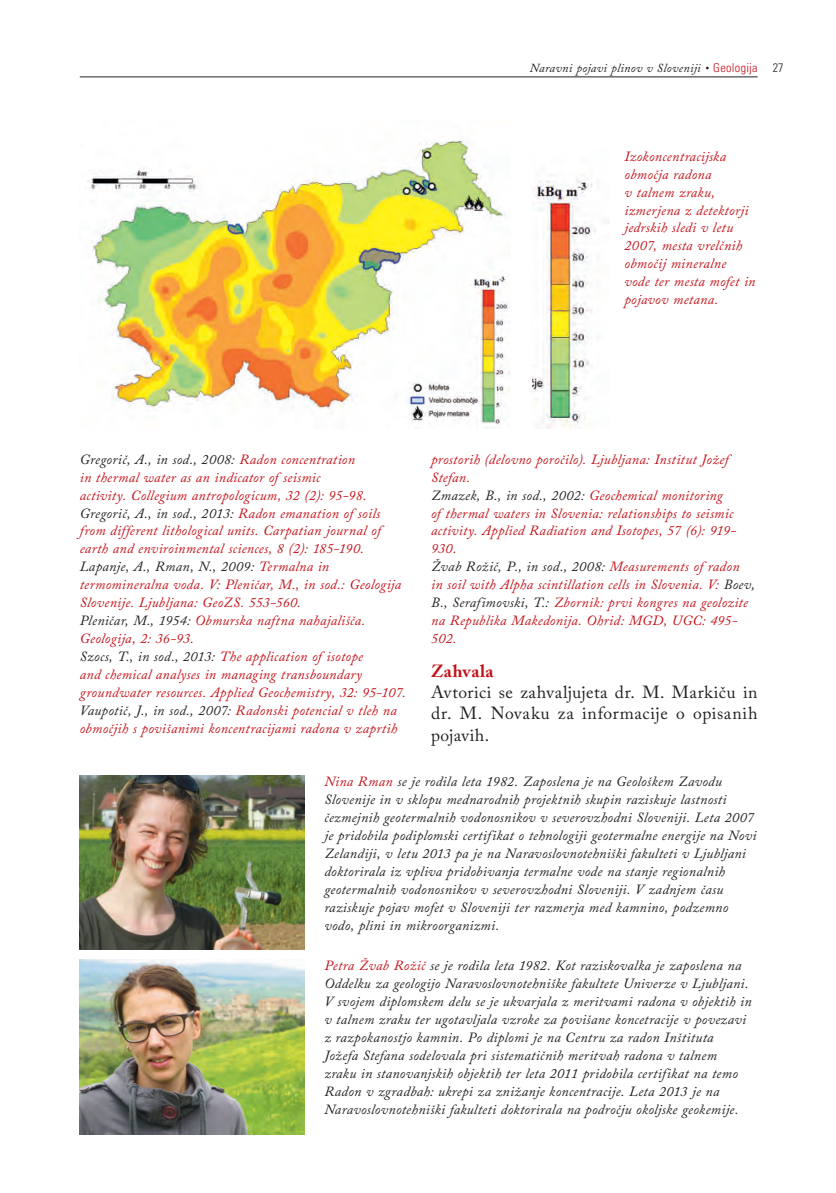
<style>
.page{position:relative;width:836px;height:1193px;background:#fff}
.page>*{position:absolute;margin:0;border:0;box-sizing:border-box;transform-origin:0 0}
.t1{font:17.5px/21px "Adobe Caslon Pro";letter-spacing:.035em;color:#231f20;text-align:justify}
.t2{font:700 17.5px "Adobe Caslon Pro";letter-spacing:.025em;color:#c2121a}
.t3{font:italic 14px/17.8px "Adobe Caslon Pro";letter-spacing:.02em;color:#c2121a}
.t4{font:italic 14px/17.8px "Adobe Caslon Pro";letter-spacing:.02em;color:#231f20}
.t5{font:italic 12.25px "Adobe Caslon Pro";letter-spacing:.025em;color:#231f20}
.s1{font-family:"Univers";font-weight:300;font-style:normal;font-stretch:condensed;color:#c2121a}
.s2{font-family:"Univers";font-weight:300;font-style:normal;font-stretch:condensed}
.s3{color:#231f20}
.s4{color:#c2121a}
</style>
<div class="page">
<hr style="left:80px;top:77px;width:677px;height:1px;background:#231f20">
<img style="left:87px;top:133px;width:423px;height:295px">
<img style="left:80px;top:776px;width:224px;height:174px">
<img style="left:80px;top:960px;width:224px;height:174px">
<img style="left:532px;top:174px;width:77px;height:254px">
<p class="t5" style="left:529px;top:61px;width:255px">Naravni pojavi plinov v Sloveniji • <span class="s1">Geologija</span> <span class="s2">27</span></p>
<p class="t3" style="left:624px;top:147px;width:132px">Izokoncentracijska območja radona<br>v talnem zraku, izmerjena z detektorji jedrskih sledi v letu<br>2007, mesta vrelčnih območij mineralne<br>vode ter mesta mofet in pojavov metana.</p>
<p class="t3" style="left:80px;top:450px;width:327px"><span class="s3">Gregorič, A., in sod., 2008:</span> Radon concentration<br>in thermal water as an indicator of seismic<br>activity. Collegium antropologicum, 32 (2): 95-98.<br><span class="s3">Gregorič, A., in sod., 2013:</span> Radon emanation of soils from different lithological units. Carpatian journal of earth and enviroinmental sciences, 8 (2): 185-190.<br><span class="s3">Lapanje, A., Rman, N., 2009:</span> Termalna in termomineralna voda. V: Pleničar, M., in sod.: Geologija Slovenije. Ljubljana: GeoZS. 553-560.<br><span class="s3">Pleničar, M., 1954:</span> Obmurska naftna nahajališča.<br>Geologija, 2: 36-93.<br><span class="s3">Szocs, T., in sod., 2013:</span> The application of isotope<br>and chemical analyses in managing transboundary groundwater resources. Applied Geochemistry, 32: 95-107.<br><span class="s3">Vaupotič, J., in sod., 2007:</span> Radonski potencial v tleh na območjih s povišanimi koncentracijami radona v zaprtih</p>
<p class="t3" style="left:431px;top:450px;width:325px">prostorih (delovno poročilo). Ljubljana: Institut Jožef Stefan.<br><span class="s3">Zmazek, B., in sod., 2002:</span> Geochemical monitoring<br>of thermal waters in Slovenia: relationships to seismic activity. Applied Radiation and Isotopes, 57 (6): 919- 930.<br><span class="s3">Žvab Rožič, P., in sod., 2008:</span> Measurements of radon<br>in soil with Alpha scintillation cells in Slovenia. V: <span class="s3">Boev, B., Serafimovski, T.:</span> Zbornik: prvi kongres na geolozite na Republika Makedonija. Ohrid: MGD, UGC: 495- 502.</p>
<p class="t2" style="left:431px;top:661px;width:64px">Zahvala</p>
<p class="t1" style="left:431px;top:682px;width:328px">Avtorici se zahvaljujeta dr. M. Markiču in dr. M. Novaku za informacije o opisanih pojavih.</p>
<p class="t4" style="left:324px;top:772px;width:433px"><span class="s4">Nina Rman</span> se je rodila leta 1982. Zaposlena je na Geološkem Zavodu Slovenije in v sklopu mednarodnih projektnih skupin raziskuje lastnosti čezmejnih geotermalnih vodonosnikov v severovzhodni Sloveniji. Leta 2007 je pridobila podiplomski certifikat o tehnologiji geotermalne energije na Novi Zelandiji, v letu 2013 pa je na Naravoslovnotehniški fakulteti v Ljubljani doktorirala iz vpliva pridobivanja termalne vode na stanje regionalnih geotermalnih vodonosnikov v severovzhodni Sloveniji. V zadnjem času raziskuje pojav mofet v Sloveniji ter razmerja med kamnino, podzemno vodo, plini in mikroorganizmi.</p>
<p class="t4" style="left:324px;top:956px;width:429px"><span class="s4">Petra Žvab Rožič</span> se je rodila leta 1982. Kot raziskovalka je zaposlena na Oddelku za geologijo Naravoslovnotehniške fakultete Univerze v Ljubljani.<br>V svojem diplomskem delu se je ukvarjala z meritvami radona v objektih in v talnem zraku ter ugotavljala vzroke za povišane koncetracije v povezavi z razpokanostjo kamnin. Po diplomi je na Centru za radon Inštituta<br>Jožefa Stefana sodelovala pri sistematičnih meritvah radona v talnem zraku in stanovanjskih objektih ter leta 2011 pridobila certifikat na temo Radon v zgradbah: ukrepi za znižanje koncentracije. Leta 2013 je na Naravoslovnotehniški fakulteti doktorirala na področju okoljske geokemije.</p>
</div>
